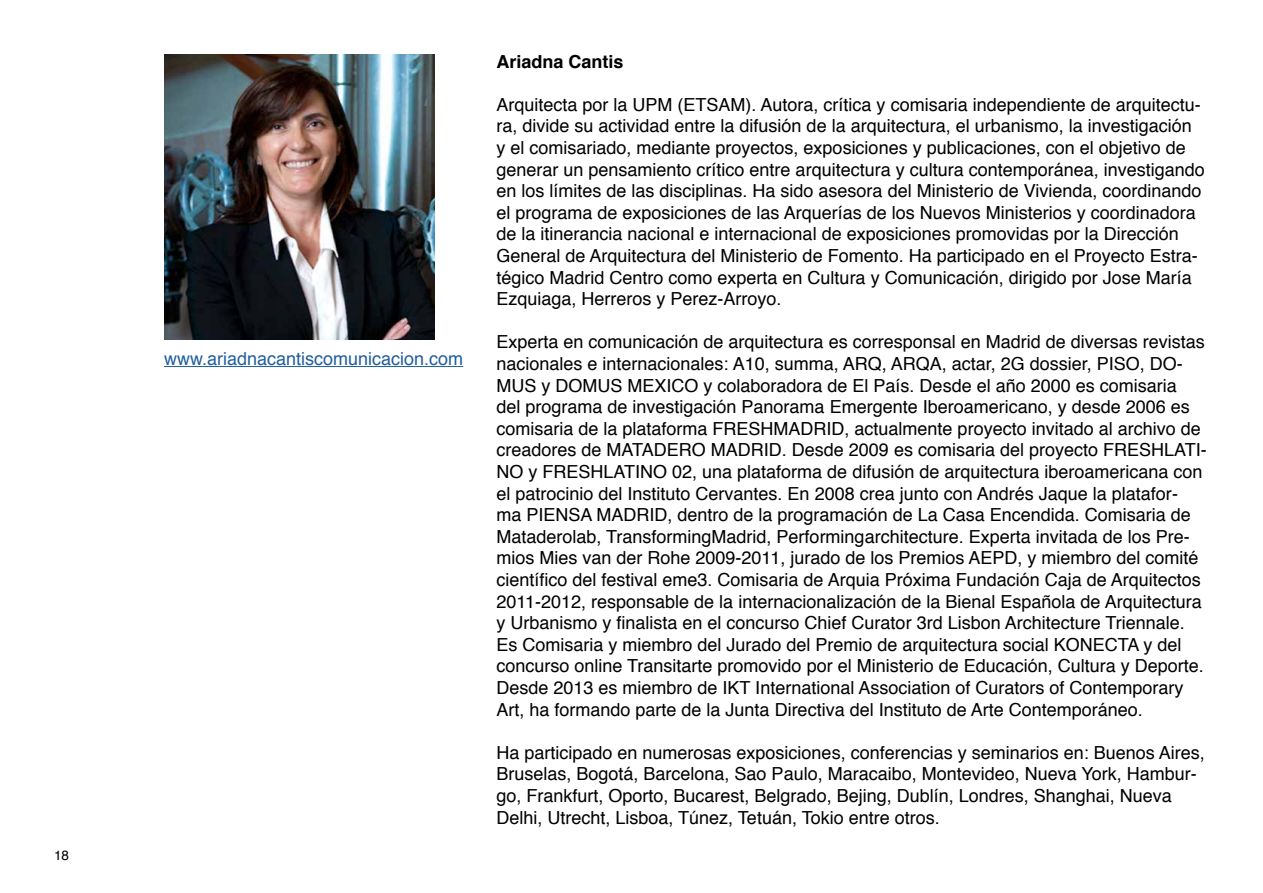
<style>
.page{position:relative;width:1263px;height:893px;background:#fff}
.page>*{position:absolute;margin:0;border:0;box-sizing:border-box;transform-origin:0 0}
.t1{font:18px/21.6px "Helvetica";color:#000}
.t2{font:18px "Helvetica";color:#215e9e}
.t3{font:700 18px "Helvetica";color:#000}
.t4{font:13.5px "Helvetica";color:#000}
</style>
<div class="page">
<img style="left:164px;top:54px;width:270px;height:285px">
<hr style="left:164px;top:366px;width:299px;height:1px;background:#215e9e">
<p class="t4" style="left:54px;top:845px;width:17px">18</p>
<p class="t2" style="left:164px;top:345px;width:301px">www.ariadnacantiscomunicacion.com</p>
<p class="t3" style="left:496px;top:47px;width:129px">Ariadna Cantis</p>
<p class="t1" style="left:496px;top:94px;width:710px">Arquitecta por la UPM (ETSAM). Autora, crítica y comisaria independiente de arquitectu&shy;ra, divide su actividad entre la difusión de la arquitectura, el urbanismo, la investigación y el comisariado, mediante proyectos, exposiciones y publicaciones, con el objetivo de generar un pensamiento crítico entre arquitectura y cultura contemporánea, investigando en los límites de las disciplinas. Ha sido asesora del Ministerio de Vivienda, coordinando el programa de exposiciones de las Arquerías de los Nuevos Ministerios y coordinadora de la itinerancia nacional e internacional de exposiciones promovidas por la Dirección General de Arquitectura del Ministerio de Fomento. Ha participado en el Proyecto Estra&shy;tégico Madrid Centro como experta en Cultura y Comunicación, dirigido por Jose María Ezquiaga, Herreros y Perez-Arroyo.</p>
<p class="t1" style="left:496px;top:332px;width:712px">Experta en comunicación de arquitectura es corresponsal en Madrid de diversas revistas nacionales e internacionales: A10, summa, ARQ, ARQA, actar, 2G dossier, PISO, DO-MUS y DOMUS MEXICO y colaboradora de El País. Desde el año 2000 es comisaria<br>del programa de investigación Panorama Emergente Iberoamericano, y desde 2006 es comisaria de la plataforma FRESHMADRID, actualmente proyecto invitado al archivo de creadores de MATADERO MADRID. Desde 2009 es comisaria del proyecto FRESHLATI-NO y FRESHLATINO 02, una plataforma de difusión de arquitectura iberoamericana con el patrocinio del Instituto Cervantes. En 2008 crea junto con Andrés Jaque la platafor&shy;ma PIENSA MADRID, dentro de la programación de La Casa Encendida. Comisaria de Mataderolab, TransformingMadrid, Performingarchitecture. Experta invitada de los Pre&shy;mios Mies van der Rohe 2009-2011, jurado de los Premios AEPD, y miembro del comité científico del festival eme3. Comisaria de Arquia Próxima Fundación Caja de Arquitectos 2011-2012, responsable de la internacionalización de la Bienal Española de Arquitectura y Urbanismo y finalista en el concurso Chief Curator 3rd Lisbon Architecture Triennale.<br>Es Comisaria y miembro del Jurado del Premio de arquitectura social KONECTA y del concurso online Transitarte promovido por el Ministerio de Educación, Cultura y Deporte.<br>Desde 2013 es miembro de IKT International Association of Curators of Contemporary Art, ha formando parte de la Junta Directiva del Instituto de Arte Contemporáneo.</p>
<p class="t1" style="left:496px;top:742px;width:710px">Ha participado en numerosas exposiciones, conferencias y seminarios en: Buenos Aires, Bruselas, Bogotá, Barcelona, Sao Paulo, Maracaibo, Montevideo, Nueva York, Hambur&shy;go, Frankfurt, Oporto, Bucarest, Belgrado, Bejing, Dublín, Londres, Shanghai, Nueva Delhi, Utrecht, Lisboa, Túnez, Tetuán, Tokio entre otros.</p>
</div>
